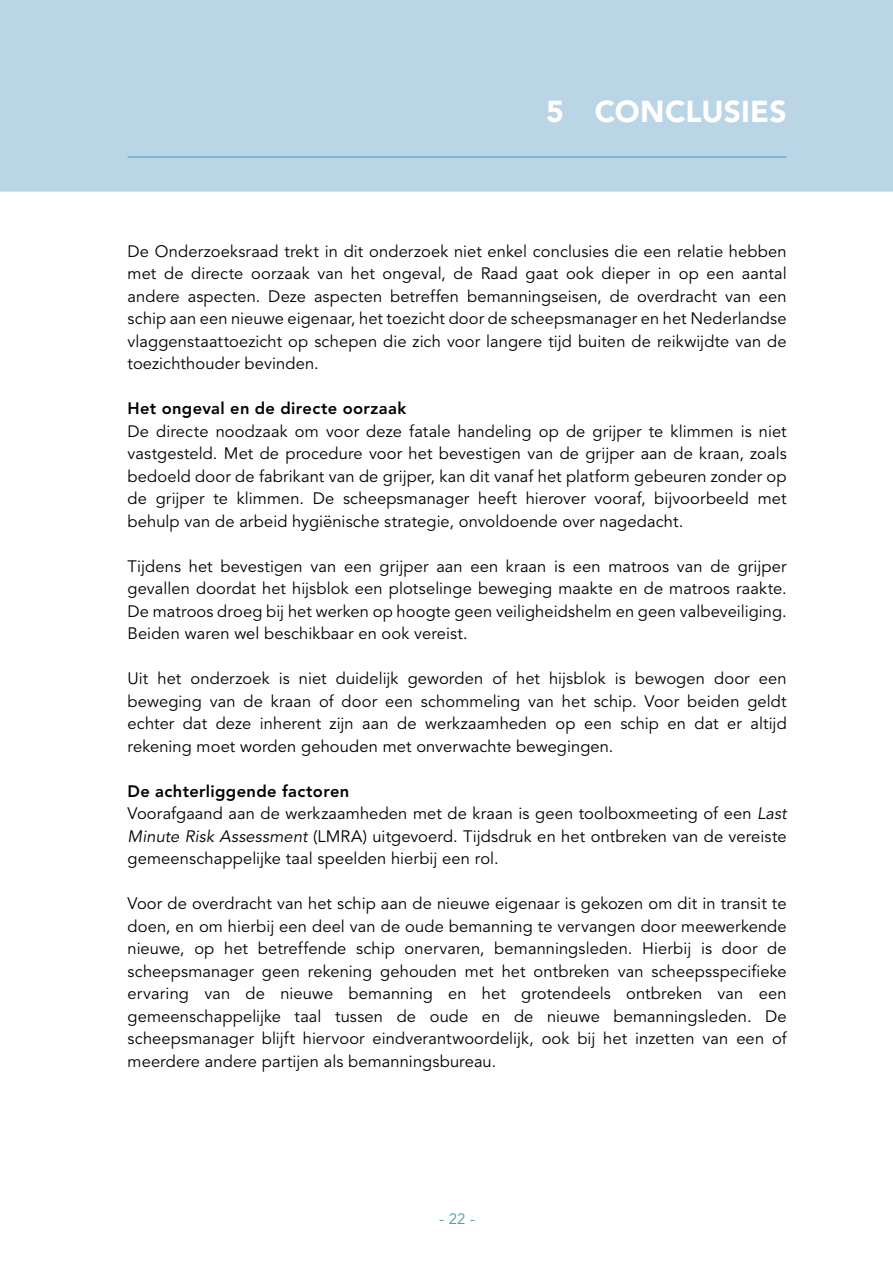
<style>
.page{position:relative;width:893px;height:1263px;background:#fff}
.page>*{position:absolute;margin:0;border:0;box-sizing:border-box;transform-origin:0 0}
.t1{font:900 30px "Avenir LT Std";letter-spacing:.005em;color:#fff}
.Bodytekst{font:16.5px/22.5px "Avenir LT Std";letter-spacing:.005em;color:#000;text-align:justify}
.Subparagraaf_Kop_-nr{font:800 16.5px "Avenir LT Std";letter-spacing:.02em;color:#000}
.t2{font:15px "Avenir LT Std";color:#499abb}
.s1{font-style:italic}
</style>
<div class="page">
<div style="left:0;top:0;width:893px;height:192px;background:#bad5e6"></div>
<hr style="left:128px;top:157px;width:659px;height:1px;background:#499abb">
<p class="t1" style="left:546px;top:93px;width:242px">5 CONCLUSIES</p>
<p class="Bodytekst" style="left:128px;top:240px;width:661px">De Onderzoeksraad trekt in dit onderzoek niet enkel conclusies die een relatie hebben met de directe oorzaak van het ongeval, de Raad gaat ook dieper in op een aantal andere aspecten. Deze aspecten betreffen bemanningseisen, de overdracht van een schip aan een nieuwe eigenaar, het toezicht door de scheepsmanager en het Nederlandse vlaggenstaattoezicht op schepen die zich voor langere tijd buiten de reikwijdte van de toezichthouder bevinden.</p>
<p class="Subparagraaf_Kop_-nr" style="left:128px;top:399px;width:280px">Het ongeval en de directe oorzaak</p>
<p class="Bodytekst" style="left:128px;top:420px;width:661px">De directe noodzaak om voor deze fatale handeling op de grijper te klimmen is niet vastgesteld. Met de procedure voor het bevestigen van de grijper aan de kraan, zoals bedoeld door de fabrikant van de grijper, kan dit vanaf het platform gebeuren zonder op de grijper te klimmen. De scheepsmanager heeft hierover vooraf, bijvoorbeeld met behulp van de arbeid hygiënische strategie, onvoldoende over nagedacht.</p>
<p class="Bodytekst" style="left:128px;top:555px;width:661px">Tijdens het bevestigen van een grijper aan een kraan is een matroos van de grijper gevallen doordat het hijsblok een plotselinge beweging maakte en de matroos raakte.<br>De matroos droeg bij het werken op hoogte geen veiligheidshelm en geen valbeveiliging.<br>Beiden waren wel beschikbaar en ook vereist.</p>
<p class="Bodytekst" style="left:128px;top:668px;width:661px">Uit het onderzoek is niet duidelijk geworden of het hijsblok is bewogen door een beweging van de kraan of door een schommeling van het schip. Voor beiden geldt echter dat deze inherent zijn aan de werkzaamheden op een schip en dat er altijd rekening moet worden gehouden met onverwachte bewegingen.</p>
<p class="Subparagraaf_Kop_-nr" style="left:128px;top:781px;width:223px">De achterliggende factoren</p>
<p class="Bodytekst" style="left:128px;top:803px;width:661px">Voorafgaand aan de werkzaamheden met de kraan is geen toolboxmeeting of een <span class="s1">Last Minute Risk Assessment</span> (LMRA) uitgevoerd. Tijdsdruk en het ontbreken van de vereiste gemeenschappelijke taal speelden hierbij een rol.</p>
<p class="Bodytekst" style="left:128px;top:893px;width:661px">Voor de overdracht van het schip aan de nieuwe eigenaar is gekozen om dit in transit te doen, en om hierbij een deel van de oude bemanning te vervangen door meewerkende nieuwe, op het betreffende schip onervaren, bemanningsleden. Hierbij is door de scheepsmanager geen rekening gehouden met het ontbreken van scheepsspecifieke ervaring van de nieuwe bemanning en het grotendeels ontbreken van een gemeenschappelijke taal tussen de oude en de nieuwe bemanningsleden. De scheepsmanager blijft hiervoor eindverantwoordelijk, ook bij het inzetten van een of meerdere andere partijen als bemanningsbureau.</p>
<p class="t2" style="left:439px;top:1210px;width:37px">- 22 -</p>
</div>
